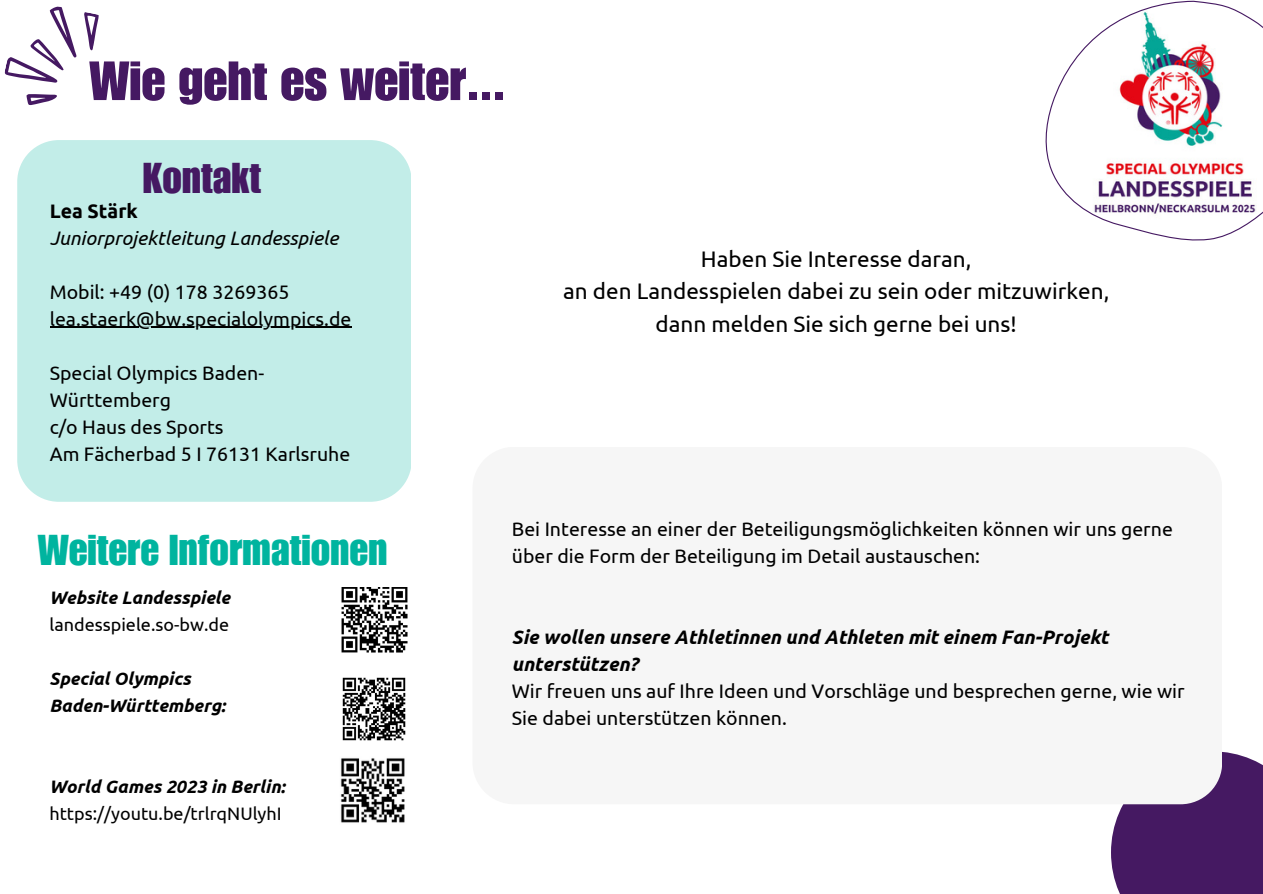
<style>
.page{position:relative;width:1263px;height:894px;background:#fff}
.page>*{position:absolute;margin:0;border:0;box-sizing:border-box;transform-origin:0 0}
.t1{font:54px "Impact LT Std";color:#451962}
.t2{font:42px "Impact LT Std";color:#00b49f}
.t3{font:42px "Impact LT Std";color:#451962}
.t4{font:22.5px/32.7px "Ubuntu";color:#000;text-align:center}
.t5{font:19.5px/27px "Ubuntu";color:#000}
.t6{font:italic 700 19.5px/27px "Ubuntu";color:#000}
.t7{font:italic 19.5px "Ubuntu";color:#000}
.t8{font:700 19.5px "Ubuntu";color:#000}
.t9{font:italic 700 18px/27px "Ubuntu";color:#000}
.t10{font:18px "Ubuntu";color:#000}
</style>
<div class="page">
<svg style="left:4px;top:6px;width:95px;height:100px"></svg>
<div style="left:1111px;top:751px;width:152px;height:142px;background:#451962"></div>
<svg style="left:1045px;top:1px;width:218px;height:239px"></svg>
<div style="left:17px;top:140px;width:394px;height:361px;background:#c2ede8"></div>
<hr style="left:50px;top:327px;width:301px;height:1px;background:#000">
<div style="left:1111px;top:751px;width:111px;height:53px;background:#f6f6f6"></div>
<img style="left:340px;top:758px;width:65px;height:65px">
<img style="left:341px;top:587px;width:67px;height:66px">
<img style="left:342px;top:677px;width:64px;height:64px">
<p class="t1" style="left:89px;top:61px;width:417px">Wie geht es weiter...</p>
<p class="t3" style="left:143px;top:163px;width:120px">Kontakt</p>
<p class="t8" style="left:50px;top:199px;width:90px">Lea Stärk</p>
<h3 class="t7" style="left:50px;top:226px;width:290px">Juniorprojektleitung Landesspiele</h3>
<h2 class="t5" style="left:50px;top:278px;width:241px">Mobil: +49 (0) 178 3269365</h2>
<p class="t5" style="left:50px;top:305px;width:303px">lea.staerk@bw.specialolympics.de</p>
<p class="t5" style="left:50px;top:359px;width:216px">Special Olympics Baden-<br>Württemberg</p>
<p class="t5" style="left:50px;top:413px;width:175px">c/o Haus des Sports</p>
<p class="t5" style="left:50px;top:440px;width:302px">Am Fächerbad 5 I 76131 Karlsruhe</p>
<p class="t4" style="left:563px;top:242px;width:548px">Haben Sie Interesse daran,<br>an den Landesspielen dabei zu sein oder mitzuwirken, dann melden Sie sich gerne bei uns!</p>
<p class="t2" style="left:38px;top:535px;width:351px">Weitere Informationen</p>
<p class="t9" style="left:49px;top:583px;width:182px">Website Landesspiele</p>
<p class="t10" style="left:49px;top:614px;width:181px">landesspiele.so-bw.de</p>
<h4 class="t9" style="left:49px;top:664px;width:177px">Special Olympics<br>Baden-Württemberg:</h4>
<p class="t9" style="left:49px;top:772px;width:237px">World Games 2023 in Berlin:</p>
<p class="t10" style="left:49px;top:803px;width:234px">https://youtu.be/trlrqNUlyhI</p>
<p class="t5" style="left:512px;top:515px;width:662px">Bei Interesse an einer der Beteiligungsmöglichkeiten können wir uns gerne über die Form der Beteiligung im Detail austauschen:</p>
<p class="t6" style="left:512px;top:623px;width:598px">Sie wollen unsere Athletinnen und Athleten mit einem Fan-Projekt unterstützen?</p>
<p class="t5" style="left:512px;top:677px;width:674px">Wir freuen uns auf Ihre Ideen und Vorschläge und besprechen gerne, wie wir<br>Sie dabei unterstützen können.</p>
</div>
